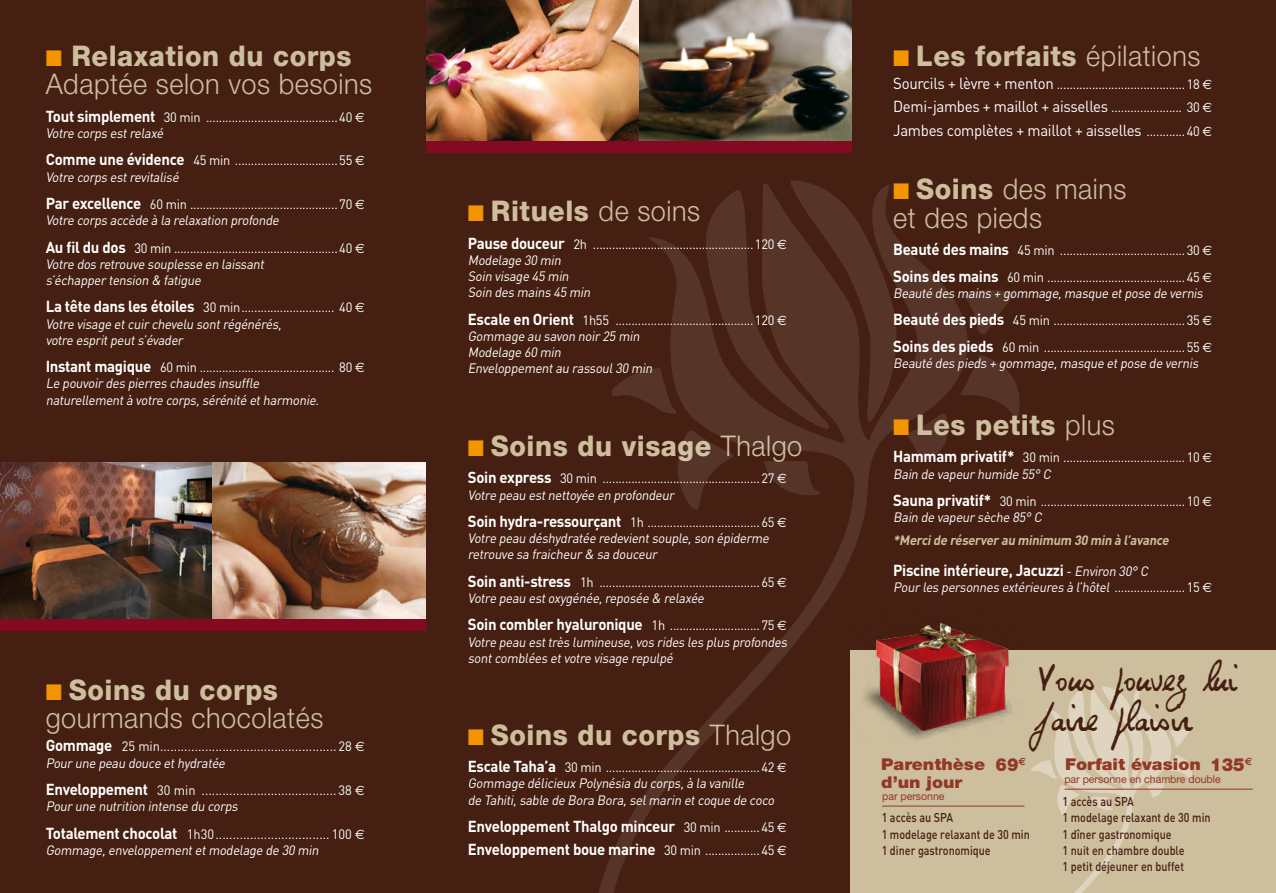
<style>
.page{position:relative;width:1276px;height:893px;background:#451f11}
.page>*{position:absolute;margin:0;border:0;box-sizing:border-box;transform-origin:0 0}
.t1{font:37.5px/39px "Georges";color:#451f11}
.t2{font:300 28.5px/28.5px "Helvetica Neue";letter-spacing:.02em;color:#cdbe9e;scale:.95 1}
.t3{font:800 28.5px "Helvetica Neue";letter-spacing:.02em;color:#cdbe9e;scale:.95 1}
.t4{font:900 18.15px "Helvetica Neue";color:#923825;scale:.95 1}
.t5{font:900 16.35px "Helvetica Neue";color:#923825;scale:1.08 1}
.t6{font:15.75px/23.1px "DIN";letter-spacing:-.02em;color:#fff;scale:.95 1}
.t7{font:700 15.75px "DIN";letter-spacing:-.02em;color:#fff;scale:.95 1}
.t8{font:13.5px/16.2px "DIN";letter-spacing:-.02em;color:#fff;scale:.95 1}
.t9{font:italic 13.5px/16.2px "DIN";color:#fff;scale:.95 1}
.t10{font:italic 700 13.5px "DIN";color:#cdbe9e;scale:.95 1}
.t11{font:500 12.6px/16.4px "DIN";color:#451f11;scale:.85 1}
.t12{font:10.8px "Helvetica Neue";color:#923825}
.t13{font:700 10.5px "Euro Sans";color:#923825;scale:.95 1}
.s1{color:#f39400}
.s2{font-weight:800}
.s3{font-weight:700;font-size:15.75px}
.s4{font-family:"Euro Sans"}
.s5{font-style:italic}
.s6{font-weight:700;font-style:normal;font-size:15.75px}
.s7{font-style:normal}
.s8{font-family:"Euro Sans";font-style:normal}
.s9{font-weight:300}
.s10{font-weight:400;font-size:13.5px}
.s11{font-family:"Euro Sans";font-weight:400;font-size:13.5px}
.s12{font-size:15.75px}
.s13{font-size:13.5px}
.s14{font-family:"Euro Sans";font-size:13.5px}
.s15{font-weight:400;font-style:italic;font-size:13.5px}
</style>
<div class="page">
<div style="left:850px;top:651px;width:426px;height:242px;background:#cdbe9e"></div>
<img style="left:969px;top:634px;width:53px;height:92px">
<img style="left:0;top:462px;width:425px;height:157px">
<div style="left:0;top:619px;width:425px;height:11px;background:#830a20"></div>
<svg style="left:1021px;top:685px;width:174px;height:208px"></svg>
<hr style="left:1064px;top:789px;width:188px;height:1px;background:#923825">
<hr style="left:882px;top:806px;width:142px;height:1px;background:#923825">
<svg style="left:598px;top:241px;width:371px;height:652px"></svg>
<svg style="left:610px;top:180px;width:289px;height:330px"></svg>
<svg style="left:906px;top:355px;width:114px;height:109px"></svg>
<svg style="left:963px;top:288px;width:51px;height:46px"></svg>
<img style="left:426px;top:0;width:425px;height:141px">
<div style="left:426px;top:141px;width:425px;height:12px;background:#830a20"></div>
<h2 class="t2" style="left:46px;top:41px;width:345px"><span class="s1">■</span> <span class="s2">Relaxation du corps<br></span>Adaptée selon vos besoins</h2>
<p class="t8" style="left:46px;top:109px;width:337px"><span class="s3">Tout simplement</span> 30 min .........................................40 <span class="s4">E<br></span><span class="s5">Votre corps estrelaxé</span></p>
<p class="t8" style="left:46px;top:152px;width:337px"><span class="s3">Comme une évidence</span> 45 min ................................55 <span class="s4">E<br></span><span class="s5">Votre corps estrevitalisé</span></p>
<p class="t8" style="left:46px;top:196px;width:337px"><span class="s3">Par excellence</span> 60 min ..............................................70 <span class="s4">E<br></span><span class="s5">Votre corps accède à la relaxation profonde</span></p>
<p class="t9" style="left:46px;top:239px;width:337px"><span class="s6">Au fil du dos</span> <span class="s7">30 min ...................................................40</span> <span class="s8">E<br></span>Votre dos retrouve souplesse en laissant s’échappertension &amp; fatigue</p>
<p class="t9" style="left:46px;top:299px;width:337px"><span class="s6">La tête dans les étoiles</span> <span class="s7">30 min............................. 40</span> <span class="s8">E<br></span>Votre visage etcuirchevelu sontrégénérés,<br>votre espritpeuts’évader</p>
<p class="t9" style="left:46px;top:359px;width:337px"><span class="s6">Instant magique</span> <span class="s7">60 min .......................................... 80</span> <span class="s8">E<br></span>Le pouvoirdes pierres chaudes insuffle<br>naturellementà votre corps,sérénité etharmonie.</p>
<h2 class="t2" style="left:46px;top:675px;width:294px"><span class="s1">■</span> <span class="s2">Soins du corps </span>gourmands chocolatés</h2>
<p class="t8" style="left:46px;top:738px;width:337px"><span class="s3">Gommage</span> 25 min................................................... 28 <span class="s4">E<br></span><span class="s5">Pourune peau douce ethydratée</span></p>
<p class="t8" style="left:46px;top:782px;width:337px"><span class="s3">Enveloppement</span> 30 min ....................................... 38 <span class="s4">E<br></span><span class="s5">Pourune nutrition intense du corps</span></p>
<p class="t8" style="left:46px;top:825px;width:337px"><span class="s3">Totalement chocolat</span> 1h30................................. 100 <span class="s4">E<br></span><span class="s5">Gommage,enveloppementetmodelage de 30 min</span></p>
<h2 class="t3" style="left:468px;top:194px;width:246px"><span class="s1">■</span> Rituels <span class="s9">de soins</span></h2>
<p class="t8" style="left:468px;top:235px;width:337px"><span class="s3">Pause douceur</span> 2h ..................................................120 <span class="s4">E </span><span class="s5">Modelage 30 min<br>Soin visage 45 min<br>Soin des mains 45 min</span></p>
<p class="t9" style="left:468px;top:311px;width:337px"><span class="s6">Escale en Orient</span> <span class="s7">1h55 ...........................................120</span> <span class="s8">E </span>Gommage au savon noir25 min<br>Modelage 60 min<br>Enveloppementau rassoul30 min</p>
<h2 class="t3" style="left:468px;top:429px;width:353px"><span class="s1">■</span> Soins du visage <span class="s9">Thalgo</span></h2>
<p class="t8" style="left:468px;top:470px;width:337px"><span class="s3">Soin express</span> 30 min .................................................27 <span class="s4">E<br></span><span class="s5">Votre peau estnettoyée en profondeur</span></p>
<p class="t9" style="left:468px;top:514px;width:337px"><span class="s6">Soin hydra-ressourçant</span> <span class="s7">1h ...................................65</span> <span class="s8">E<br></span>Votre peau déshydratée redevientsouple,son épiderme retrouve sa fraicheur&amp; sa douceur</p>
<p class="t8" style="left:468px;top:574px;width:337px"><span class="s3">Soin anti-stress</span> 1h ..................................................65 <span class="s4">E<br></span><span class="s5">Votre peau estoxygénée,reposée &amp; relaxée</span></p>
<p class="t9" style="left:468px;top:617px;width:340px"><span class="s6">Soin combler hyaluronique</span> <span class="s7">1h ............................75</span> <span class="s8">E<br></span>Votre peau esttrès lumineuse,vos rides les plus profondes sontcomblées etvotre visage repulpé</p>
<h2 class="t3" style="left:468px;top:718px;width:342px"><span class="s1">■</span> Soins du corps <span class="s9">Thalgo</span></h2>
<p class="t9" style="left:468px;top:759px;width:337px"><span class="s6">Escale Taha’a</span> <span class="s7">30 min ................................................42</span> <span class="s8">E<br></span>Gommage délicieux Polynésia du corps,à la vanille<br>de Tahiti,sable de Bora Bora,selmarin etcoque de coco</p>
<p class="t7" style="left:468px;top:816px;width:337px">Enveloppement Thalgo minceur <span class="s10">30 min ...........45</span> <span class="s11">E</span></p>
<p class="t8" style="left:468px;top:842px;width:337px"><span class="s3">Enveloppement boue marine</span> 30 min .................45 <span class="s4">E</span></p>
<h2 class="t3" style="left:893px;top:39px;width:325px"><span class="s1">■</span> Les forfaits <span class="s9">épilations</span></h2>
<p class="t8" style="left:893px;top:76px;width:337px"><span class="s12">Sourcils + lèvre + menton</span> ........................................18 <span class="s4">E</span></p>
<p class="t6" style="left:893px;top:95px;width:337px">Demi-jambes + maillot + aisselles <span class="s13">...................... 30</span> <span class="s14">E<br></span>Jambes complètes + maillot + aisselles <span class="s13">............40</span> <span class="s14">E</span></p>
<h2 class="t2" style="left:893px;top:174px;width:247px"><span class="s1">■</span> <span class="s2">Soins</span> des mains et des pieds</h2>
<p class="t8" style="left:893px;top:237px;width:337px;line-height:26.7px"><span class="s3">Beauté des mains</span> 45 min .......................................30 <span class="s4">E<br></span><span class="s3">Soins des mains</span> 60 min ...........................................45 <span class="s4">E</span></p>
<p class="t8" style="left:893px;top:280px;width:337px;line-height:26.7px"><span class="s5">Beauté des mains + gommage,masque etpose de vernis<br></span><span class="s3">Beauté des pieds</span> 45 min .........................................35 <span class="s4">E<br></span><span class="s3">Soins des pieds</span> 60 min ............................................55 <span class="s4">E</span></p>
<p class="t9" style="left:893px;top:355px;width:326px">Beauté des pieds + gommage,masque etpose de vernis</p>
<h2 class="t3" style="left:893px;top:408px;width:235px"><span class="s1">■</span> Les petits <span class="s9">plus</span></h2>
<p class="t8" style="left:893px;top:449px;width:337px"><span class="s3">Hammam privatif*</span> 30 min ......................................10 <span class="s4">E<br></span><span class="s5">Bain de vapeurhumide 55° C</span></p>
<p class="t8" style="left:893px;top:493px;width:337px"><span class="s3">Sauna privatif*</span> 30 min .............................................10 <span class="s4">E<br></span><span class="s5">Bain de vapeursèche 85° C</span></p>
<p class="t10" style="left:893px;top:531px;width:294px">*Mercide réserver au minimum 30 min à l’avance</p>
<p class="t7" style="left:893px;top:560px;width:273px">Piscine intérieure, Jacuzzi <span class="s10">-</span> <span class="s15">Environ 30° C</span></p>
<p class="t9" style="left:893px;top:579px;width:337px">Pourles personnes extérieures à l’hôtel <span class="s7">. . . . . . . . . . . . . . . . . . . . . . 1 5</span> <span class="s8">E</span></p>
<h1 class="t1" style="left:1036px;top:659px;width:201px">Vous pouvez lui faire plaisir</h1>
<p class="t5" style="left:1065px;top:754px;width:127px">Forfait évasion</p>
<p class="t11" style="left:1062px;top:793px;width:176px">1 accès au SPA<br>1 modelage relaxant de 30 min<br>1 dîner gastronomique<br>1 nuit en chambre double<br>1 petit déjeuner en buffet</p>
<p class="t5" style="left:881px;top:754px;width:98px">Parenthèse</p>
<p class="t13" style="left:1244px;top:755px;width:9px">e</p>
<p class="t5" style="left:881px;top:772px;width:77px">d’un jour</p>
<p class="t11" style="left:881px;top:809px;width:176px">1 accès au SPA<br>1 modelage relaxant de 30 min<br>1 diner gastronomique</p>
<h3 class="t4" style="left:995px;top:753px;width:34px">69<sup>e</sup></h3>
<h3 class="t4" style="left:1210px;top:753px;width:38px">135</h3>
<p class="t12" style="left:1064px;top:772px;width:158px">par personne en chambre double</p>
<p class="t12" style="left:882px;top:790px;width:64px">par personne</p>
</div>
